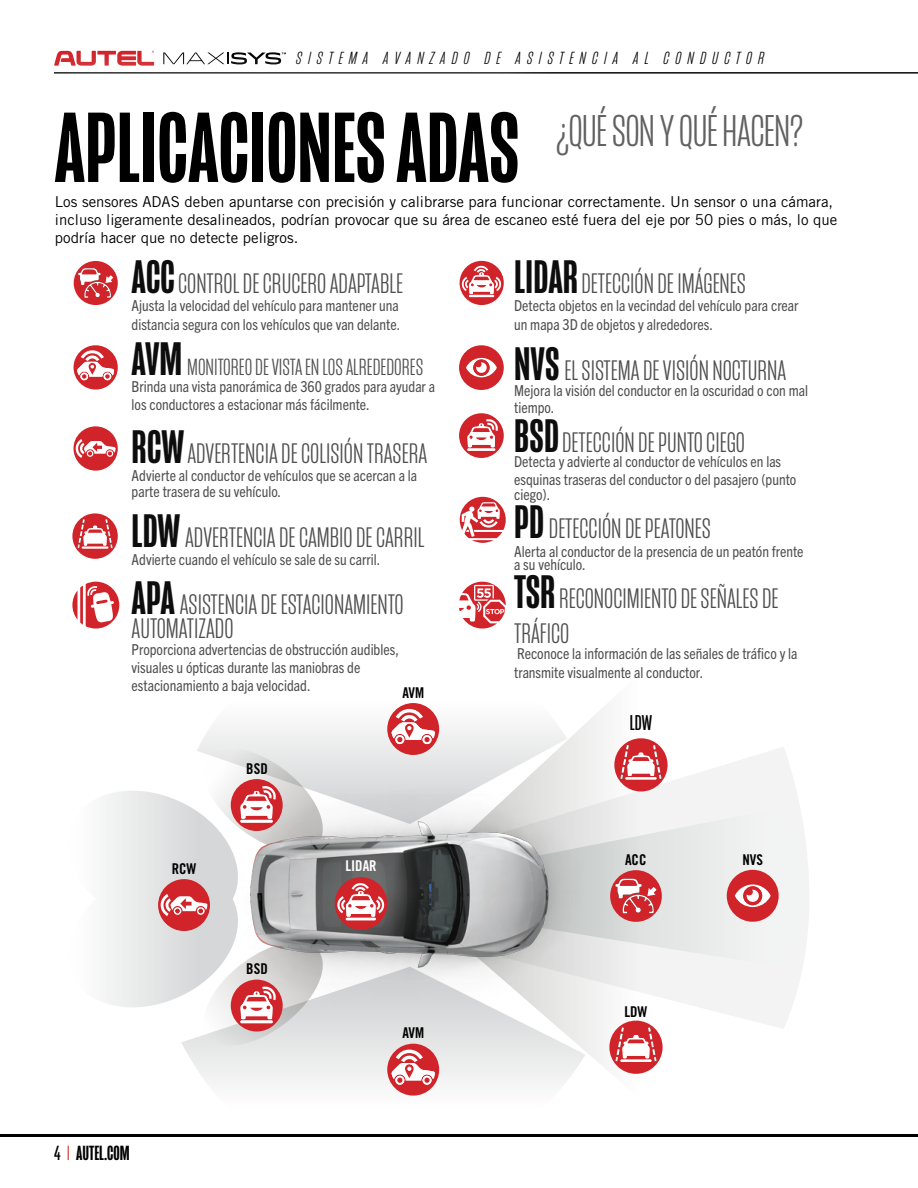
<style>
.page{position:relative;width:918px;height:1188px;background:#fff}
.page>*{position:absolute;margin:0;border:0;box-sizing:border-box;transform-origin:0 0}
.t1{font:500 102px "Mongoose";color:#000}
.t2{font:300 45.6px "Mongoose";letter-spacing:-.02em;color:#616161}
.t3{font:300 28.95px/34.7px "Mongoose";color:#4e4e4e}
.t4{font:300 24px "Mongoose";color:#4e4e4e}
.t5{font:21.9px "Mongoose";color:#000}
.t6{font:500 21px "Mongoose";color:#000}
.t7{font:italic 300 18px "Mongoose";letter-spacing:.34em;color:#000}
.t8{font:condensed 15.15px/18.1px "Trade Gothic Next LT Pro";color:#4e4e4e}
.t9{font:15px/18px "Trade Gothic LT Std";color:#000}
.t10{font:14.85px "Trade Gothic LT Std Bd Cn 20";color:#000}
.t11{font:14.85px "Trade Gothic LT Std Bd Cn 20";color:#fff}
.s1{font-weight:500;font-size:48.15px;color:#0d0d0d}
.s2{font-weight:400}
.s3{font-weight:300;color:#d1232a}
</style>
<div class="page">
<hr style="left:54px;top:72px;width:864px;height:1px;background:#000">
<hr style="left:0;top:1134px;width:918px;height:3px;background:#000">
<svg style="left:106px;top:791px;width:100px;height:216px;fill:#e8e9e9"></svg>
<svg style="left:778px;top:747px;width:25px;height:281px;fill:#f3f3f3"></svg>
<div style="left:778px;top:809px;width:31px;height:157px;background:#f2f3f3"></div>
<svg style="left:181px;top:967px;width:25px;height:114px"></svg>
<svg style="left:403px;top:703px;width:375px;height:391px;fill:#f3f3f3"></svg>
<div style="left:610px;top:870px;width:52px;height:52px;background:#d1232a;border-radius:50%"></div>
<svg style="left:615px;top:879px;width:42px;height:34px"></svg>
<div style="left:158px;top:879px;width:52px;height:52px;background:#d1232a;border-radius:50%"></div>
<svg style="left:161px;top:894px;width:45px;height:22px"></svg>
<div style="left:727px;top:870px;width:52px;height:52px;background:#d1232a;border-radius:50%"></div>
<svg style="left:735px;top:884px;width:36px;height:23px"></svg>
<div style="left:614px;top:738px;width:54px;height:54px;background:#d1232a;border-radius:50%"></div>
<hr style="left:625px;top:777px;width:32px;height:3px;background:#fff">
<svg style="left:620px;top:745px;width:42px;height:34px"></svg>
<div style="left:609px;top:1021px;width:54px;height:53px;background:#d1232a;border-radius:50%"></div>
<svg style="left:615px;top:1027px;width:42px;height:35px"></svg>
<div style="left:387px;top:1044px;width:52px;height:52px;background:#d1232a;border-radius:50%"></div>
<svg style="left:391px;top:1083px;width:44px;height:2px"></svg>
<svg style="left:195px;top:741px;width:11px;height:118px"></svg>
<svg style="left:195px;top:935px;width:11px;height:118px"></svg>
<img style="left:206px;top:705px;width:378px;height:378px">
<svg style="left:335px;top:877px;width:52px;height:53px"></svg>
<hr style="left:346px;top:918px;width:30px;height:2px;background:#fff">
<svg style="left:337px;top:883px;width:47px;height:34px"></svg>
<div style="left:0;top:48px;width:582px;height:199px;background:#fff"></div>
<div style="left:459px;top:413px;width:45px;height:45px;background:#d1232a;border-radius:50%"></div>
<hr style="left:467px;top:448px;width:28px;height:3px;background:#fff">
<svg style="left:467px;top:419px;width:31px;height:28px"></svg>
<div style="left:459px;top:345px;width:45px;height:45px;background:#d1232a;border-radius:50%"></div>
<svg style="left:466px;top:357px;width:31px;height:20px"></svg>
<svg style="left:460px;top:261px;width:44px;height:44px"></svg>
<hr style="left:469px;top:295px;width:25px;height:2px;background:#fff">
<svg style="left:462px;top:266px;width:39px;height:28px"></svg>
<svg style="left:460px;top:497px;width:46px;height:46px"></svg>
<svg style="left:459px;top:582px;width:47px;height:47px"></svg>
<div style="left:74px;top:345px;width:44px;height:45px;background:#d1232a;border-radius:50%"></div>
<svg style="left:77px;top:350px;width:37px;height:30px"></svg>
<div style="left:74px;top:261px;width:44px;height:44px;background:#d1232a;border-radius:50%"></div>
<svg style="left:78px;top:268px;width:35px;height:30px"></svg>
<div style="left:72px;top:513px;width:46px;height:46px;background:#d1232a;border-radius:50%"></div>
<hr style="left:82px;top:546px;width:27px;height:3px;background:#fff">
<svg style="left:77px;top:519px;width:36px;height:29px"></svg>
<div style="left:74px;top:426px;width:44px;height:45px;background:#d1232a;border-radius:50%"></div>
<svg style="left:76px;top:439px;width:40px;height:19px"></svg>
<svg style="left:72px;top:582px;width:47px;height:47px"></svg>
<p class="t7" style="left:297px;top:48px;width:470px">SISTEMA AVANZADO DE ASISTENCIA AL CONDUCTOR</p>
<h2 class="t2" style="left:556px;top:105px;width:249px">¿QUÉ SON Y QUÉ HACEN?</h2>
<h1 class="t1" style="left:54px;top:90px;width:467px">APLICACIONES ADAS</h1>
<p class="t9" style="left:55px;top:193px;width:784px">Los sensores ADAS deben apuntarse con precisión y calibrarse para funcionar correctamente. Un sensor o una cámara, incluso ligeramente desalineados, podrían provocar que su área de escaneo esté fuera del eje por 50 pies o más, lo que podría hacer que no detecte peligros.</p>
<h3 class="t3" style="left:514px;top:267px;width:233px"><span class="s1">LIDAR</span>DETECCIÓN DE IMÁGENES</h3>
<p class="t8" style="left:514px;top:296px;width:286px">Detecta objetos en la vecindad del vehículo para crear un mapa 3D de objetos y alrededores.</p>
<h3 class="t3" style="left:514px;top:353px;width:273px"><span class="s1">NVS</span> EL SISTEMA DE VISIÓN NOCTURNA</h3>
<p class="t8" style="left:514px;top:382px;width:295px;line-height:16.4px">Mejora la visión del conductor en la oscuridad o con mal tiempo.</p>
<h3 class="t3" style="left:514px;top:425px;width:232px"><span class="s1">BSD</span>DETECCIÓN DE PUNTO CIEGO</h3>
<p class="t8" style="left:514px;top:452px;width:284px">Detecta y advierte al conductor de vehículos en las esquinas traseras del conductor o del pasajero (punto</p>
<p class="t8" style="left:514px;top:485px;width:37px">ciego).</p>
<h3 class="t3" style="left:514px;top:512px;width:198px"><span class="s1">PD</span> DETECCIÓN DE PEATONES</h3>
<p class="t8" style="left:514px;top:543px;width:291px;line-height:13.4px">Alerta al conductor de la presencia de un peatón frente a su vehículo.</p>
<h3 class="t3" style="left:514px;top:581px;width:266px"><span class="s1">TSR</span> RECONOCIMIENTO DE SEÑALES DE<br>TRÁFICO</h3>
<p class="t8" style="left:514px;top:644px;width:285px">Reconoce la información de las señales de tráfico y la transmite visualmente al conductor.</p>
<h3 class="t3" style="left:132px;top:267px;width:273px"><span class="s1">ACC</span>CONTROL DE CRUCERO ADAPTABLE</h3>
<p class="t8" style="left:132px;top:296px;width:270px">Ajusta la velocidad del vehículo para mantener una distancia segura con los vehículos que van delante.</p>
<h3 class="t4" style="left:132px;top:353px;width:293px"><span class="s1">AVM</span> MONITOREO DE VISTA EN LOS ALREDEDORES</h3>
<p class="t8" style="left:132px;top:376px;width:305px">Brinda una vista panorámica de 360 grados para ayudar a los conductores a estacionar más fácilmente.</p>
<h3 class="t3" style="left:132px;top:436px;width:297px"><span class="s1">RCW</span>ADVERTENCIA DE COLISIÓN TRASERA</h3>
<p class="t8" style="left:132px;top:466px;width:287px;line-height:16.4px">Advierte al conductor de vehículos que se acercan a la parte trasera de su vehículo.</p>
<h3 class="t3" style="left:132px;top:521px;width:294px"><span class="s1">LDW</span> ADVERTENCIA DE CAMBIO DE CARRIL</h3>
<p class="t8" style="left:132px;top:550px;width:250px">Advierte cuando el vehículo se sale de su carril.</p>
<h3 class="t3" style="left:132px;top:592px;width:273px;line-height:24.2px"><span class="s1">APA</span> ASISTENCIA DE ESTACIONAMIENTO<br>AUTOMATIZADO</h3>
<p class="t8" style="left:132px;top:639px;width:269px">Proporciona advertencias de obstrucción audibles, visuales u ópticas durante las maniobras de estacionamiento a baja velocidad.</p>
<p class="t10" style="left:402px;top:684px;width:23px">AVM</p>
<p class="t10" style="left:172px;top:860px;width:26px">RCW</p>
<p class="t10" style="left:246px;top:760px;width:23px">BSD</p>
<p class="t10" style="left:246px;top:960px;width:23px">BSD</p>
<h3 class="t6" style="left:54px;top:1141px;width:77px"><span class="s2">4</span> <span class="s3">I</span> AUTEL.COM</h3>
<p class="t11" style="left:345px;top:857px;width:33px">LIDAR</p>
<p class="t10" style="left:402px;top:1024px;width:23px">AVM</p>
<h3 class="t5" style="left:630px;top:710px;width:24px">LDW</h3>
<p class="t10" style="left:625px;top:850px;width:23px">ACC</p>
<p class="t10" style="left:624px;top:1002px;width:25px">LDW</p>
<p class="t10" style="left:742px;top:850px;width:22px">NVS</p>
</div>
